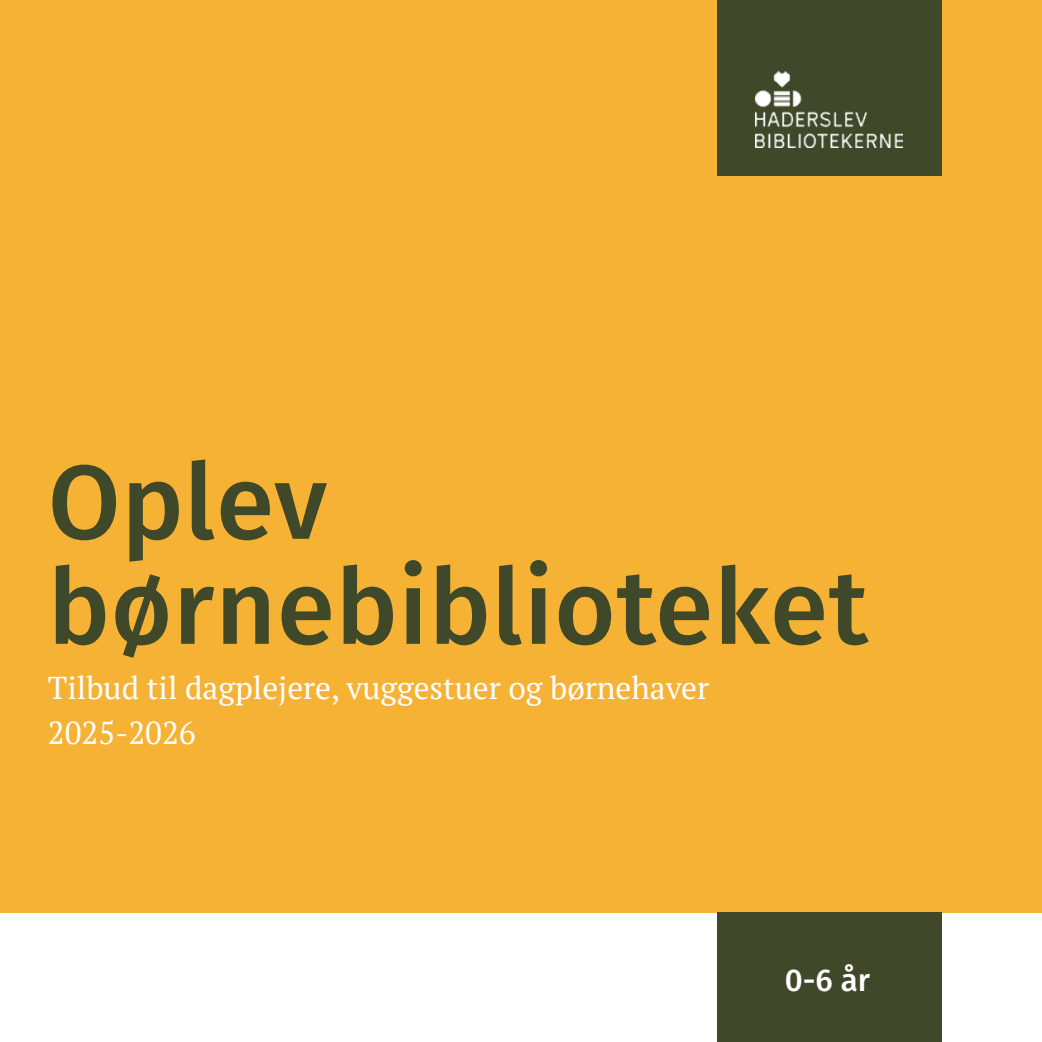
<style>
.page{position:relative;width:1042px;height:1042px;background:#fff}
.page>*{position:absolute;margin:0;border:0;box-sizing:border-box;transform-origin:0 0}
.t1{font:500 105px/105px "Fira Sans";letter-spacing:.01em;color:#3f4828}
.t2{font:31.5px/45.5px "PT Serif";color:#fff}
.t3{font:500 31.5px "Fira Sans";color:#fff}
</style>
<div class="page">
<div style="left:0;top:0;width:1042px;height:913px;background:#f5b235"></div>
<div style="left:717px;top:913px;width:224px;height:129px;background:#3f4828"></div>
<div style="left:717px;top:0;width:224px;height:175px;background:#3f4828"></div>
<img style="left:755px;top:72px;width:148px;height:76px">
<h1 class="t1" style="left:48px;top:444px;width:822px">Oplev børnebiblioteket</h1>
<p class="t2" style="left:48px;top:664px;width:663px">Tilbud til dagplejere, vuggestuer og børnehaver<br>2025-2026</p>
<p class="t3" style="left:785px;top:955px;width:87px">0-6 år</p>
</div>
